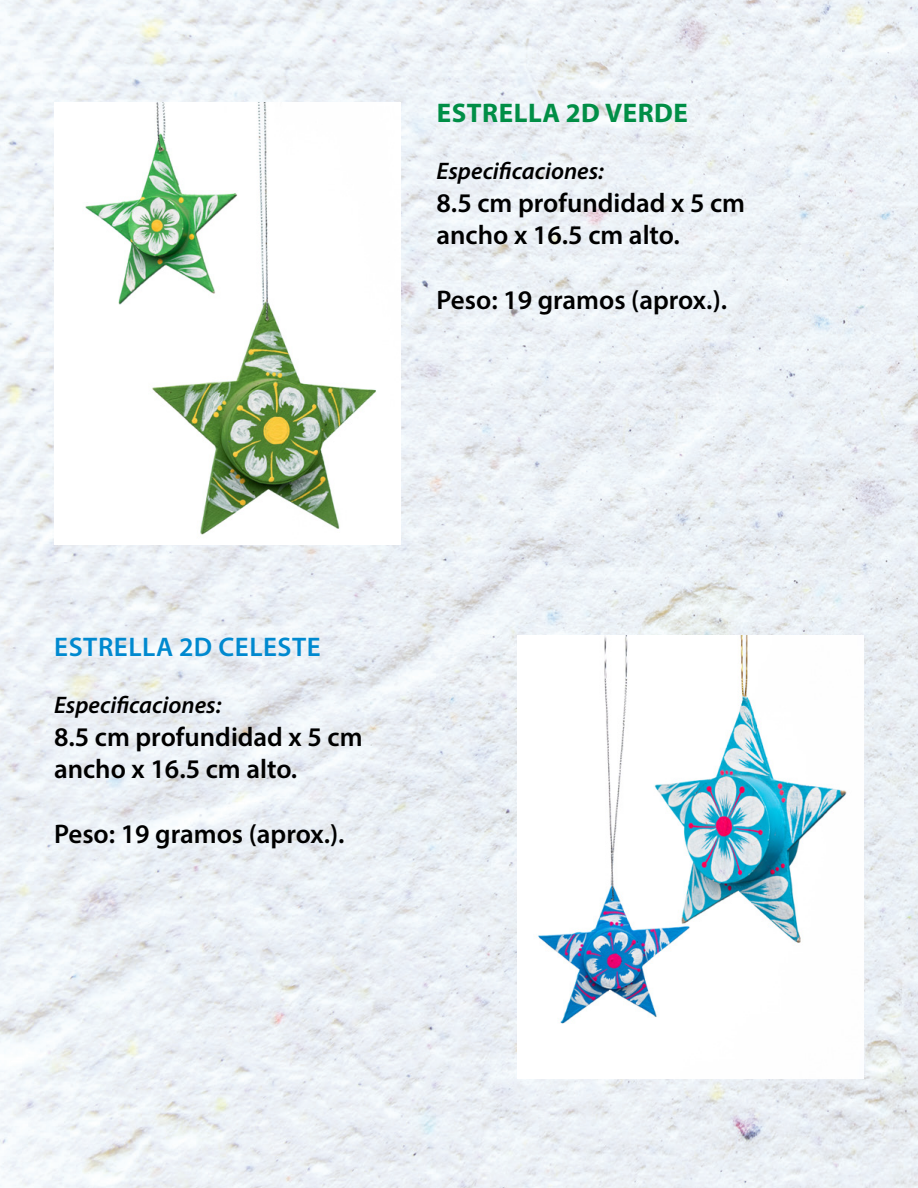
<style>
.page{position:relative;width:918px;height:1188px;background:#fff}
.page>*{position:absolute;margin:0;border:0;box-sizing:border-box;transform-origin:0 0}
.t1{font:600 27px/32.4px "Myriad Pro";color:#000}
.t2{font:600 27px "Myriad Pro";letter-spacing:.02em;color:#0089cf}
.t3{font:700 27px "Myriad Pro";color:#008e46}
.t4{font:italic 600 24px "Myriad Pro";color:#000}
</style>
<div class="page">
<img style="left:0;top:0;width:918px;height:1188px">
<img style="left:54px;top:102px;width:346px;height:442px">
<img style="left:518px;top:636px;width:346px;height:442px">
<p class="t3" style="left:437px;top:96px;width:17px">ESTRELLA</p>
<p class="t3" style="left:566px;top:96px;width:57px">2D VERDE</p>
<p class="t4" style="left:436px;top:156px;width:169px">Especificaciones:</p>
<p class="t1" style="left:436px;top:186px;width:310px">8.5 cm profundidad x 5 cm ancho x 16.5 cm alto.</p>
<p class="t1" style="left:436px;top:283px;width:292px">Peso: 19 gramos (aprox.).</p>
<p class="t2" style="left:54px;top:630px;width:268px">ESTRELLA 2D CELESTE</p>
<p class="t4" style="left:54px;top:690px;width:169px">Especificaciones:</p>
<p class="t1" style="left:54px;top:720px;width:310px">8.5 cm profundidad x 5 cm ancho x 16.5 cm alto.</p>
<p class="t1" style="left:54px;top:817px;width:292px">Peso: 19 gramos (aprox.).</p>
</div>
